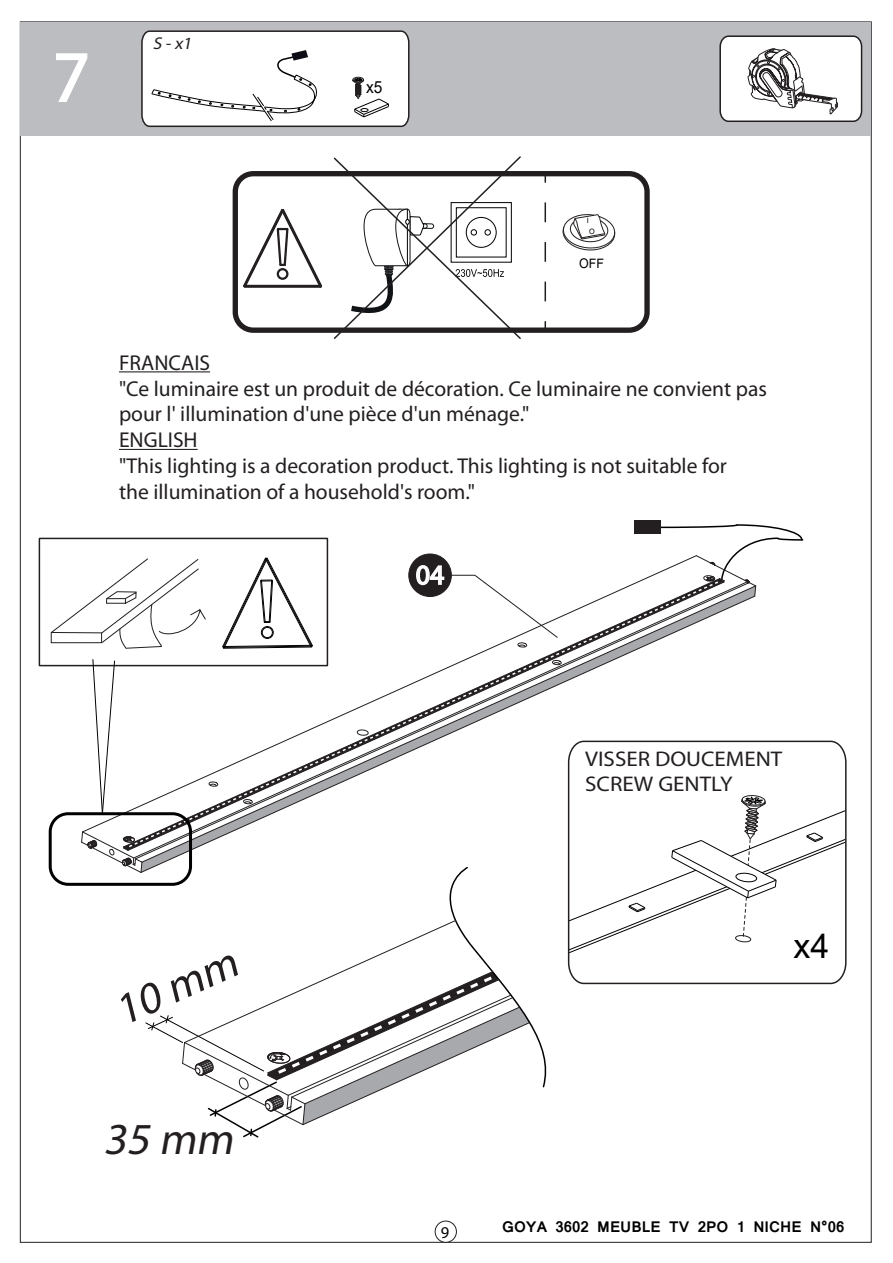
<style>
.page{position:relative;width:893px;height:1263px;background:#fff}
.page>*{position:absolute;margin:0;border:0;box-sizing:border-box;transform-origin:0 0}
.t1{font:72.6px "Myriad Pro";color:#fff}
.t2{font:italic 44.4px "Myriad Pro";color:#231f20}
.t3{font:33.9px "Arial";color:#000001}
.t4{font:27.6px "Myriad Pro";color:#fff}
.t5{font:21.6px/25.8px "Myriad Pro";color:#231f20}
.t6{font:21.3px/25.5px "Myriad Pro";color:#231f20;scale:1.08 1}
.t7{font:italic 17.1px "Myriad Pro";color:#231f20}
.t8{font:700 16.65px "Latha";color:#000}
.t9{font:16.65px "Arial";color:#000001;scale:.92 1}
.t10{font:16.5px "Myriad Pro";color:#000}
.t11{font:14.55px "Latha";color:#000;scale:.95 1}
.t12{font:8.1px "Latha";color:#000}
</style>
<div class="page">
<div style="left:20px;top:22px;width:851px;height:1220px;background:#fff;border:1px solid #231f20"></div>
<div style="left:435px;top:1221px;width:21px;height:21px;border:1px solid #231f20;border-radius:50%"></div>
<svg style="left:51px;top:608px;width:31px;height:36px"></svg>
<div style="left:39px;top:538px;width:289px;height:128px;border:2px solid #231f20"></div>
<div style="left:20px;top:22px;width:851px;height:114px;background:#bcbdc0"></div>
<svg style="left:56px;top:53px;width:32px;height:49px"></svg>
<svg style="left:719px;top:35px;width:144px;height:87px;background:#dbdada"></svg>
<div style="left:409px;top:554px;width:42px;height:42px;background:#231f20;border-radius:50%"></div>
<div style="left:408px;top:554px;width:43px;height:43px;border:1px solid #231f20;border-radius:50%"></div>
<hr style="left:119px;top:371px;width:91px;height:1px;background:#231f20">
<hr style="left:119px;top:449px;width:79px;height:1px;background:#231f20">
<svg style="left:562px;top:214px;width:53px;height:37px"></svg>
<div style="left:232px;top:171px;width:417px;height:162px;border:5px solid #231f20;border-radius:18px"></div>
<svg style="left:243px;top:209px;width:80px;height:79px"></svg>
<svg style="left:544px;top:174px;width:2px;height:9px"></svg>
<svg style="left:544px;top:202px;width:2px;height:100px"></svg>
<svg style="left:544px;top:321px;width:2px;height:9px"></svg>
<svg style="left:332px;top:156px;width:190px;height:183px"></svg>
<svg style="left:141px;top:30px;width:269px;height:98px;background:#ebebeb"></svg>
<svg style="left:567px;top:740px;width:280px;height:245px"></svg>
<svg style="left:568px;top:795px;width:278px;height:158px"></svg>
<div style="left:634px;top:520px;width:27px;height:13px;background:#231f20"></div>
<svg style="left:567px;top:740px;width:188px;height:133px"></svg>
<svg style="left:567px;top:600px;width:181px;height:259px"></svg>
<svg style="left:82px;top:555px;width:576px;height:276px"></svg>
<svg style="left:81px;top:831px;width:466px;height:307px"></svg>
<svg style="left:658px;top:524px;width:146px;height:76px"></svg>
<svg style="left:415px;top:564px;width:143px;height:16px"></svg>
<svg style="left:127px;top:580px;width:593px;height:268px"></svg>
<div style="left:49px;top:812px;width:143px;height:74px;border:3px solid #000001;border-radius:18px"></div>
<h1 class="t1" style="left:53px;top:32px;width:39px">7</h1>
<p class="t7" style="left:153px;top:33px;width:44px">S -x1</p>
<p class="t9" style="left:366px;top:76px;width:19px">x5</p>
<p class="t12" style="left:587px;top:214px;width:4px">I</p>
<p class="t12" style="left:589px;top:225px;width:7px">O</p>
<p class="t11" style="left:579px;top:252px;width:28px">OFF</p>
<p class="t5" style="left:119px;top:349px;width:649px">FRANCAIS<br>"Ce luminaire est un produit de décoration. Ce luminaire ne convient pas pour l' illumination d'une pièce d'un ménage."<br>ENGLISH<br>"This lighting is a decoration product. This lighting is not suitable for<br>the illumination of a household's room."</p>
<p class="t4" style="left:416px;top:558px;width:30px">04</p>
<h2 class="t2" style="left:106px;top:988px;width:131px;rotate:-24deg">10 mm</h2>
<h2 class="t2" style="left:104px;top:1112px;width:140px">35 mm</h2>
<p class="t6" style="left:585px;top:745px;width:184px">VISSER DOUCEMENT<br>SCREW GENTLY</p>
<h3 class="t3" style="left:793px;top:923px;width:37px">x4</h3>
<p class="t10" style="left:441px;top:1222px;width:10px">9</p>
<p class="t8" style="left:502px;top:1213px;width:344px">GOYA 3602 MEUBLE TV 2PO 1 NICHE N°06</p>
</div>
